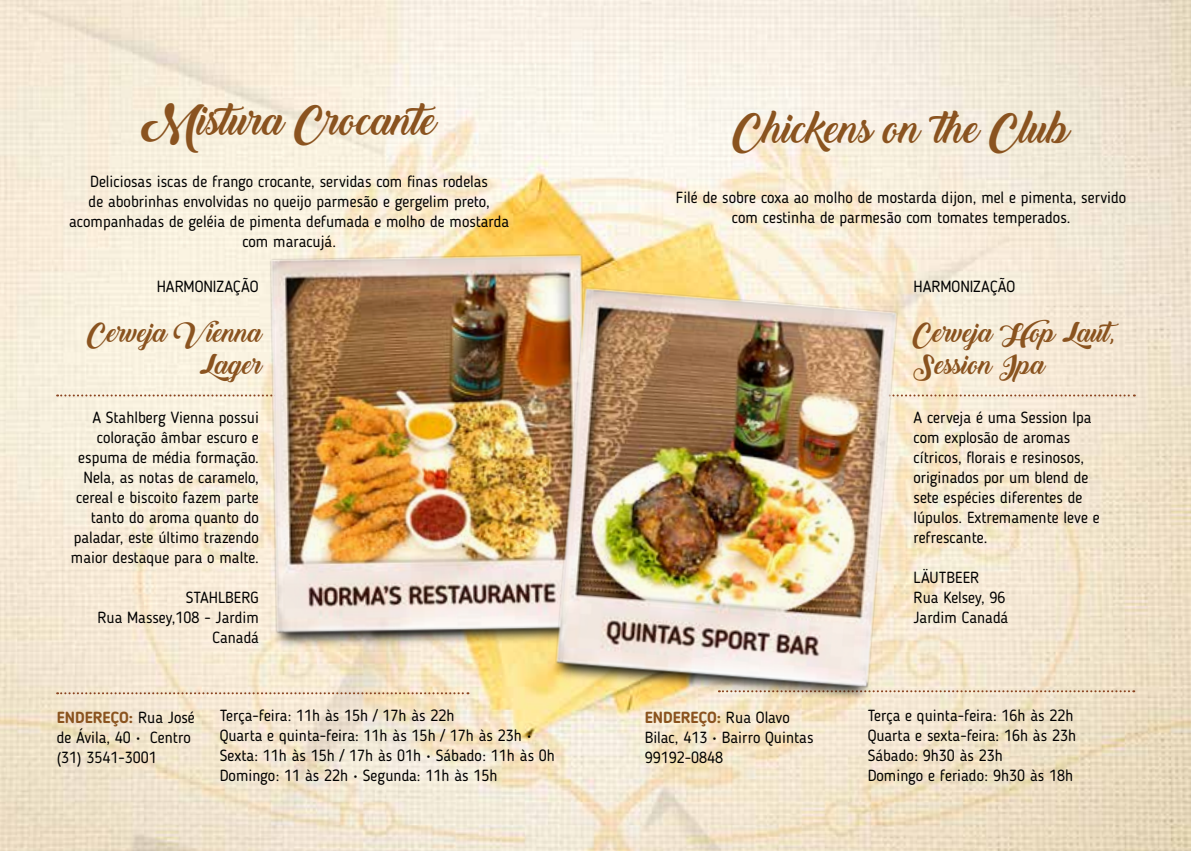
<style>
.page{position:relative;width:1191px;height:851px;background:#fff}
.page>*{position:absolute;margin:0;border:0;box-sizing:border-box;transform-origin:0 0}
.t1{font:40px "Backto Black Demo";color:#8a531f}
.t2{font:26px/32px "Backto Black Demo";color:#8a531f;text-align:right}
.t3{font:16px/20px "Blogger Sans";color:#000}
.s1{font-weight:700;color:#8a531f}
</style>
<div class="page">
<img style="left:0;top:0;width:1191px;height:850px">
<svg style="left:57px;top:692px;width:411px;height:2px"></svg>
<svg style="left:57px;top:394px;width:188px;height:2px"></svg>
<svg style="left:926px;top:394px;width:208px;height:2px"></svg>
<svg style="left:926px;top:690px;width:208px;height:2px"></svg>
<img style="left:245px;top:230px;width:363px;height:434px">
<img style="left:528px;top:254px;width:398px;height:466px">
<h1 class="t1" style="left:141px;top:97px;width:304px">Mistura Crocante</h1>
<h1 class="t1" style="left:734px;top:105px;width:338px">Chickens on the Club</h1>
<p class="t3" style="left:69px;top:171px;width:441px;text-align:center">Deliciosas iscas de frango crocante, servidas com finas rodelas<br>de abobrinhas envolvidas no queijo parmesão e gergelim preto, acompanhadas de geléia de pimenta defumada e molho de mostarda com maracujá.</p>
<p class="t3" style="left:676px;top:187px;width:452px;text-align:center">Filé de sobre coxa ao molho de mostarda dijon, mel e pimenta, servido com cestinha de parmesão com tomates temperados.</p>
<p class="t3" style="left:157px;top:276px;width:103px">HARMONIZAÇÃO</p>
<p class="t3" style="left:913px;top:276px;width:103px">HARMONIZAÇÃO</p>
<h2 class="t2" style="left:88px;top:317px;width:176px">Cerveja Vienna<br>Lager</h2>
<h2 class="t2" style="left:913px;top:317px;width:211px;text-align:left">Cerveja Hop Laut,<br>Session Ipa</h2>
<p class="t3" style="left:71px;top:407px;width:189px;text-align:right">A Stahlberg Vienna possui coloração âmbar escuro e espuma de média formação.<br>Nela, as notas de caramelo, cereal e biscoito fazem parte tanto do aroma quanto do paladar, este último trazendo maior destaque para o malte.</p>
<p class="t3" style="left:97px;top:587px;width:163px;text-align:right">STAHLBERG<br>Rua Massey,108 - Jardim<br>Canadá</p>
<p class="t3" style="left:913px;top:407px;width:188px">A cerveja é uma Session Ipa com explosão de aromas cítricos, florais e resinosos, originados por um blend de sete espécies diferentes de lúpulos. Extremamente leve e refrescante.</p>
<p class="t3" style="left:913px;top:567px;width:96px">LÄUTBEER<br>Rua Kelsey, 96<br>Jardim Canadá</p>
<p class="t3" style="left:220px;top:705px;width:337px">Terça-feira: 11h às 15h / 17h às 22h<br>Quarta e quinta-feira: 11h às 15h / 17h às 23h • Sexta: 11h às 15h / 17h às 01h • Sábado: 11h às 0h Domingo: 11 às 22h • Segunda: 11h às 15h</p>
<p class="t3" style="left:57px;top:707px;width:140px"><span class="s1">ENDEREÇO:</span> Rua José de Ávila, 40 • Centro (31) 3541-3001</p>
<p class="t3" style="left:867px;top:705px;width:210px">Terça e quinta-feira: 16h às 22h<br>Quarta e sexta-feira: 16h às 23h<br>Sábado: 9h30 às 23h<br>Domingo e feriado: 9h30 às 18h</p>
<p class="t3" style="left:644px;top:707px;width:170px"><span class="s1">ENDEREÇO:</span> Rua Olavo<br>Bilac, 413 • Bairro Quintas<br>99192-0848</p>
</div>
